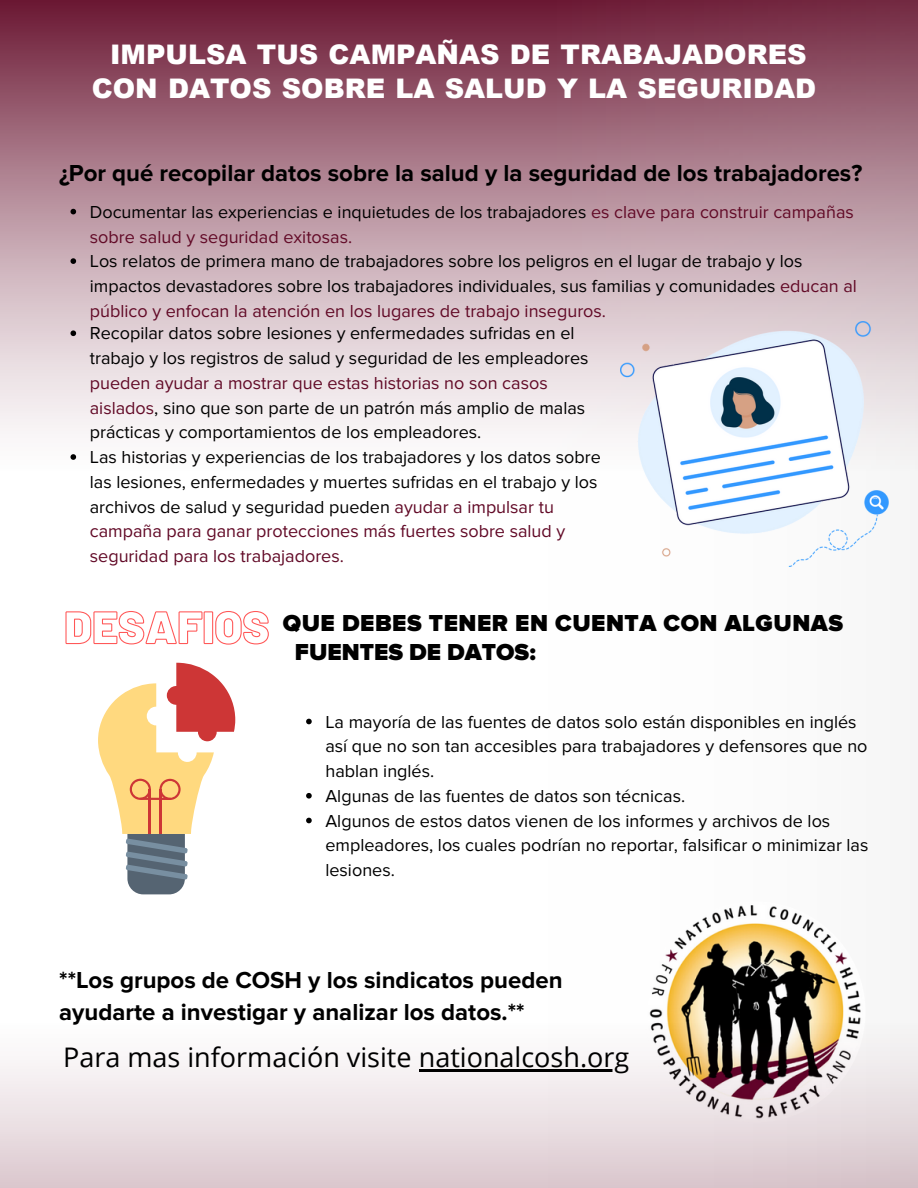
<style>
.page{position:relative;width:918px;height:1188px;background:#fff}
.page>*{position:absolute;margin:0;border:0;box-sizing:border-box;transform-origin:0 0}
.t1{font:900 27px/33.8px "Arial";color:#fff;text-align:center}
.t2{font:27px "Open Sans";color:#000}
.t3{font:700 24px/32.5px "Proxima Nova";color:#000}
.t4{font:900 24px/28.5px "Proxima Nova";letter-spacing:.02em;color:#000}
.t5{font:18px/24.8px "Proxima Nova";color:#000}
.t6{font:18px/24.8px "Proxima Nova";color:#620a27}
.s1{color:#000}
.s2{color:#620a27}
.s3{font-family:"Barlow";font-size:45.3px;color:rgb(0 0 0/0)}
</style>
<div class="page">
<div style="left:0;top:0;width:918px;height:471px;background:linear-gradient(to bottom,#73253e,#fff)"></div>
<svg style="left:542px;top:0;width:376px;height:471px"></svg>
<img style="left:649px;top:905px;width:212px;height:118px">
<img style="left:621px;top:322px;width:268px;height:245px">
<svg style="left:98px;top:663px;width:137px;height:231px"></svg>
<hr style="left:159px;top:789px;width:3px;height:45px;background:#cd3636">
<hr style="left:140px;top:798px;width:31px;height:2px;background:#cd3636">
<svg style="left:70px;top:209px;width:6px;height:5px"></svg>
<svg style="left:70px;top:258px;width:6px;height:6px"></svg>
<svg style="left:70px;top:330px;width:6px;height:6px"></svg>
<svg style="left:70px;top:454px;width:6px;height:6px"></svg>
<svg style="left:65px;top:611px;width:204px;height:34px"></svg>
<svg style="left:306px;top:719px;width:6px;height:5px"></svg>
<svg style="left:306px;top:793px;width:6px;height:6px"></svg>
<svg style="left:306px;top:818px;width:6px;height:5px"></svg>
<svg style="left:0;top:1023px;width:918px;height:165px"></svg>
<hr style="left:419px;top:1069px;width:210px;height:3px;background:#000">
<h1 class="t1" style="left:92px;top:37px;width:726px">IMPULSA TUS CAMPAÑAS DE TRABAJADORES<br>CON DATOS SOBRE LA SALUD Y LA SEGURIDAD</h1>
<h2 class="t3" style="left:59px;top:157px;width:805px">¿Por qué recopilar datos sobre la salud y la seguridad de los trabajadores?</h2>
<p class="t6" style="left:90px;top:200px;width:766px"><span class="s1">Documentar las experiencias e inquietudes de los trabajadores</span> es clave para construir campañas sobre salud y seguridad exitosas.</p>
<p class="t5" style="left:90px;top:249px;width:769px">Los relatos de primera mano de trabajadores sobre los peligros en el lugar de trabajo y los impactos devastadores sobre los trabajadores individuales, sus familias y comunidades <span class="s2">educan al público y enfocan la atención en los lugares de trabajo inseguros.</span></p>
<p class="t5" style="left:90px;top:321px;width:500px">Recopilar datos sobre lesiones y enfermedades sufridas en el trabajo y los registros de salud y seguridad de les empleadores</p>
<p class="t5" style="left:90px;top:371px;width:513px"><span class="s2">pueden ayudar a mostrar que estas historias no son casos aislados</span>, sino que son parte de un patrón más amplio de malas prácticas y comportamientos de los empleadores.<br>Las historias y experiencias de los trabajadores y los datos sobre las lesiones, enfermedades y muertes sufridas en el trabajo y los archivos de salud y seguridad pueden <span class="s2">ayudar a impulsar tu campaña para ganar protecciones más fuertes sobre salud y seguridad para los trabajadores.</span></p>
<h2 class="t4" style="left:295px;top:610px;width:550px;text-indent:-231px"><span class="s3">DESAFIOS</span> QUE DEBES TENER EN CUENTA CON ALGUNAS<br>FUENTES DE DATOS:</h2>
<p class="t5" style="left:325px;top:710px;width:545px">La mayoría de las fuentes de datos solo están disponibles en inglés así que no son tan accesibles para trabajadores y defensores que no hablan inglés.<br>Algunas de las fuentes de datos son técnicas.<br>Algunos de estos datos vienen de los informes y archivos de los empleadores, los cuales podrían no reportar, falsificar o minimizar las lesiones.</p>
<h2 class="t3" style="left:59px;top:964px;width:505px">**Los grupos de COSH y los sindicatos pueden ayudarte a investigar y analizar los datos.**</h2>
<h1 class="t2" style="left:63px;top:1038px;width:568px">Para mas información visite nationalcosh.org</h1>
</div>
